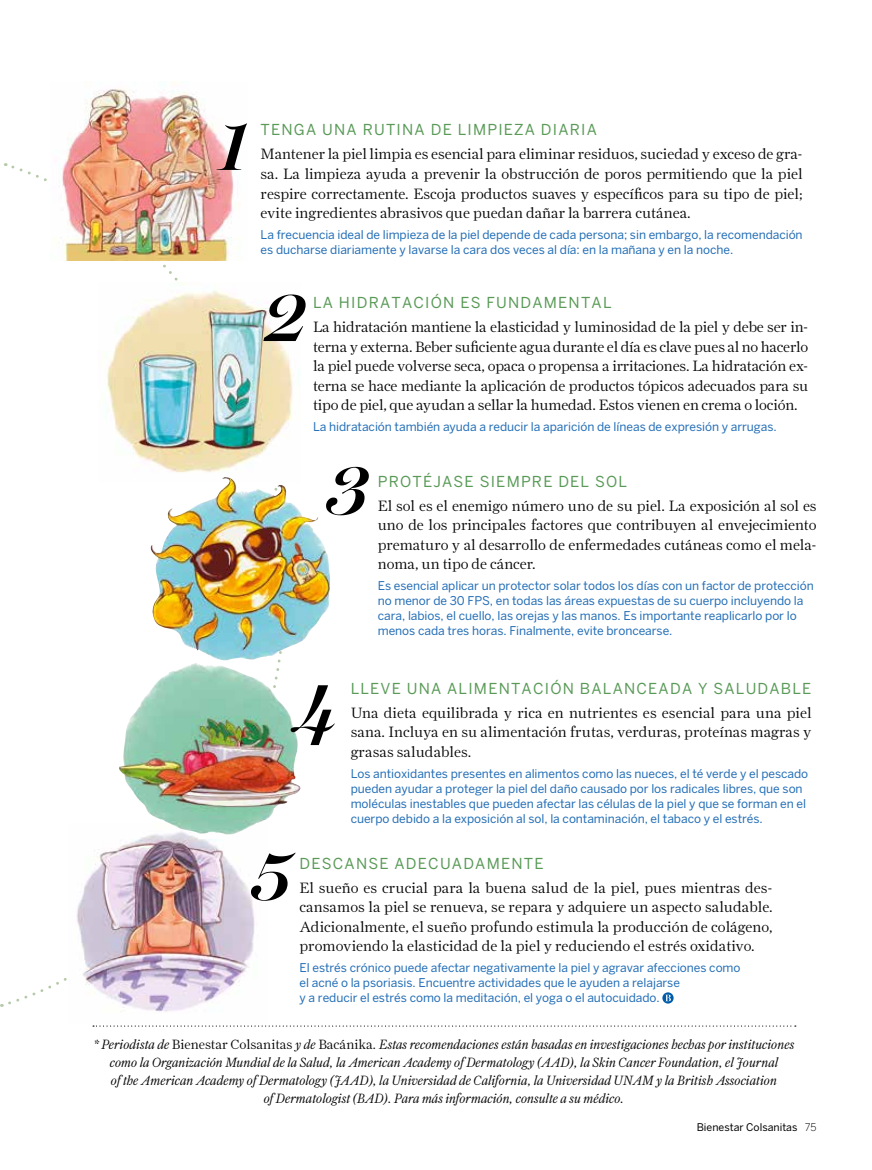
<style>
.page{position:relative;width:872px;height:1170px;background:#fff}
.page>*{position:absolute;margin:0;border:0;box-sizing:border-box;transform-origin:0 0}
.t1{font:italic 600 75px "Miller Banner";color:#000}
.t2{font:300 15px/19.5px "Farnham Display";color:#000;text-align:justify}
.t3{font:15px "Benton Sans";letter-spacing:.08em;color:#599a57}
.t4{font:italic 300 13.5px/18px "Farnham Display";color:#000;text-align:center}
.t5{font:12px/15px "Benton Sans";letter-spacing:-.005em;color:#236eb6}
.t6{font:10.5px "Benton Sans";color:#000}
.s1{font-style:normal}
.s2{font-weight:300}
</style>
<div class="page">
<svg style="left:93px;top:1025px;width:703px;height:1px"></svg>
<img style="left:54px;top:81px;width:186px;height:179px">
<img style="left:107px;top:283px;width:186px;height:190px">
<img style="left:76px;top:834px;width:179px;height:178px">
<svg style="left:662px;top:992px;width:11px;height:11px"></svg>
<svg style="left:665px;top:994px;width:6px;height:7px"></svg>
<img style="left:150px;top:477px;width:180px;height:183px">
<img style="left:119px;top:663px;width:182px;height:171px">
<h1 class="t1" style="left:217px;top:100px;width:33px">1</h1>
<p class="t3" style="left:261px;top:121px;width:338px">TENGA UNA RUTINA DE LIMPIEZA DIARIA</p>
<p class="t2" style="left:261px;top:144px;width:543px">Mantener la piel limpia es esencial para eliminar residuos, suciedad y exceso de gra&shy;sa. La limpieza ayuda a prevenir la obstrucción de poros permitiendo que la piel respire correctamente. Escoja productos suaves y específicos para su tipo de piel; evite ingredientes abrasivos que puedan dañar la barrera cutánea.</p>
<p class="t5" style="left:261px;top:227px;width:543px">La frecuencia ideal de limpieza de la piel depende de cada persona; sin embargo, la recomendación es ducharse diariamente y lavarse la cara dos veces al día: en la mañana y en la noche.</p>
<p class="t3" style="left:313px;top:294px;width:300px">LA HIDRATACIÓN ES FUNDAMENTAL</p>
<p class="t2" style="left:313px;top:317px;width:496px">La hidratación mantiene la elasticidad y luminosidad de la piel y debe ser in&shy;terna y externa. Beber suficiente agua durante el día es clave pues al no hacerlo la piel puede volverse seca, opaca o propensa a irritaciones. La hidratación ex&shy;terna se hace mediante la aplicación de productos tópicos adecuados para su tipo de piel, que ayudan a sellar la humedad. Estos vienen en crema o loción.</p>
<p class="t5" style="left:313px;top:419px;width:465px">La hidratación también ayuda a reducir la aparición de líneas de expresión y arrugas.</p>
<h1 class="t1" style="left:327px;top:443px;width:42px">3</h1>
<h1 class="t1" style="left:264px;top:271px;width:43px">2</h1>
<p class="t3" style="left:378px;top:472px;width:251px">PROTÉJASE SIEMPRE DEL SOL</p>
<p class="t2" style="left:378px;top:495px;width:440px">El sol es el enemigo número uno de su piel. La exposición al sol es uno de los principales factores que contribuyen al envejecimiento prematuro y al desarrollo de enfermedades cutáneas como el mela&shy;noma, un tipo de cáncer.</p>
<p class="t5" style="left:378px;top:578px;width:437px">Es esencial aplicar un protector solar todos los días con un factor de protección no menor de 30 FPS, en todas las áreas expuestas de su cuerpo incluyendo la cara, labios, el cuello, las orejas y las manos. Es importante reaplicarlo por lo menos cada tres horas. Finalmente, evite broncearse.</p>
<h1 class="t1" style="left:295px;top:661px;width:42px">4</h1>
<p class="t3" style="left:351px;top:679px;width:462px">LLEVE UNA ALIMENTACIÓN BALANCEADA Y SALUDABLE</p>
<p class="t2" style="left:351px;top:702px;width:462px">Una dieta equilibrada y rica en nutrientes es esencial para una piel sana. Incluya en su alimentación frutas, verduras, proteínas magras y grasas saludables.</p>
<p class="t5" style="left:351px;top:765px;width:459px">Los antioxidantes presentes en alimentos como las nueces, el té verde y el pescado pueden ayudar a proteger la piel del daño causado por los radicales libres, que son moléculas inestables que pueden afectar las células de la piel y que se forman en el cuerpo debido a la exposición al sol, la contaminación, el tabaco y el estrés.</p>
<h1 class="t1" style="left:252px;top:829px;width:41px">5</h1>
<p class="t3" style="left:299px;top:854px;width:245px">DESCANSE ADECUADAMENTE</p>
<p class="t2" style="left:299px;top:877px;width:474px">El sueño es crucial para la buena salud de la piel, pues mientras des&shy;cansamos la piel se renueva, se repara y adquiere un aspecto saludable.<br>Adicionalmente, el sueño profundo estimula la producción de colágeno, promoviendo la elasticidad de la piel y reduciendo el estrés oxidativo.</p>
<p class="t5" style="left:299px;top:959px;width:442px">El estrés crónico puede afectar negativamente la piel y agravar afecciones como el acné o la psoriasis. Encuentre actividades que le ayuden a relajarse<br>y a reducir el estrés como la meditación, el yoga o el autocuidado.</p>
<p class="t4" style="left:93px;top:1035px;width:702px">* Periodista de <span class="s1">Bienestar Colsanitas</span> y de <span class="s1">Bacánika</span>. Estas recomendaciones están basadas en investigaciones hechas por instituciones como la Organización Mundial de la Salud, la American Academy of Dermatology (AAD), la Skin Cancer Foundation, el Journal<br>of the American Academy of Dermatology (JAAD), la Universidad de California, la Universidad UNAM y la British Association<br>of Dermatologist (BAD). Para más información, consulte a su médico.</p>
<p class="t6" style="left:696px;top:1120px;width:121px">Bienestar Colsanitas <span class="s2">75</span></p>
</div>
